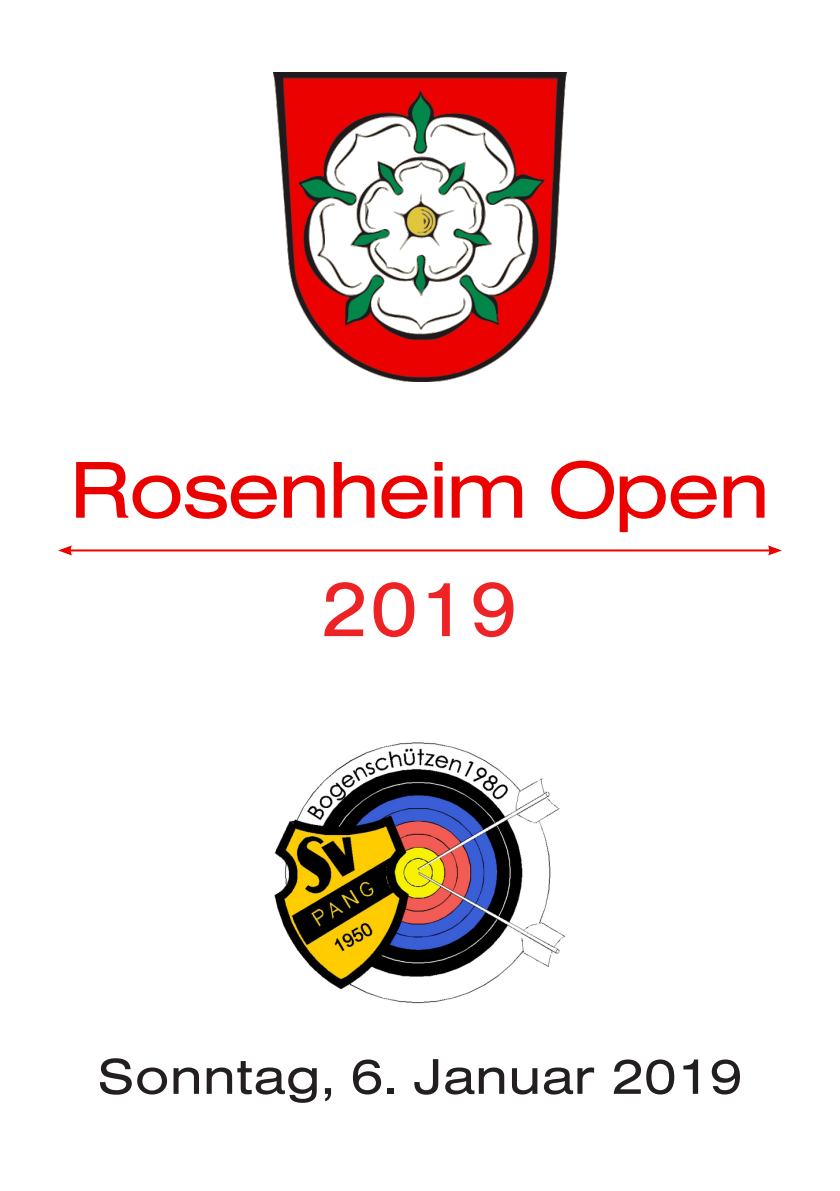
<style>
.page{position:relative;width:840px;height:1191px;background:#fff}
.page>*{position:absolute;margin:0;border:0;box-sizing:border-box;transform-origin:0 0}
.t1{font:83.4px/119.2px "Nimbus San Ext";letter-spacing:-.04em;color:#eb0100;text-align:center}
.t2{font:80px "Nimbus San";color:#ee2326;scale:1.11 1}
.t3{font:53.6px "Nimbus San Ext";color:#231f20}
.t4{font:52px "Nimbus San Ext";color:#231f20}
</style>
<div class="page">
<img style="left:274px;top:742px;width:291px;height:262px">
<img style="left:274px;top:72px;width:292px;height:309px">
<hr style="left:69px;top:549px;width:701px;height:2px;background:#eb0100">
<svg style="left:58px;top:545px;width:14px;height:10px"></svg>
<svg style="left:767px;top:545px;width:14px;height:10px"></svg>
<p class="t1" style="left:69px;top:430px;width:702px">Rosenheim Open<br>2018</p>
<p class="t2" style="left:319px;top:565px;width:181px">2019</p>
<p class="t4" style="left:97px;top:1046px;width:646px">Sonntag, 6. Januar 2019</p>
<p class="t3" style="left:90px;top:1059px;width:660px">Sonntag, 7. Januar 2018</p>
</div>
